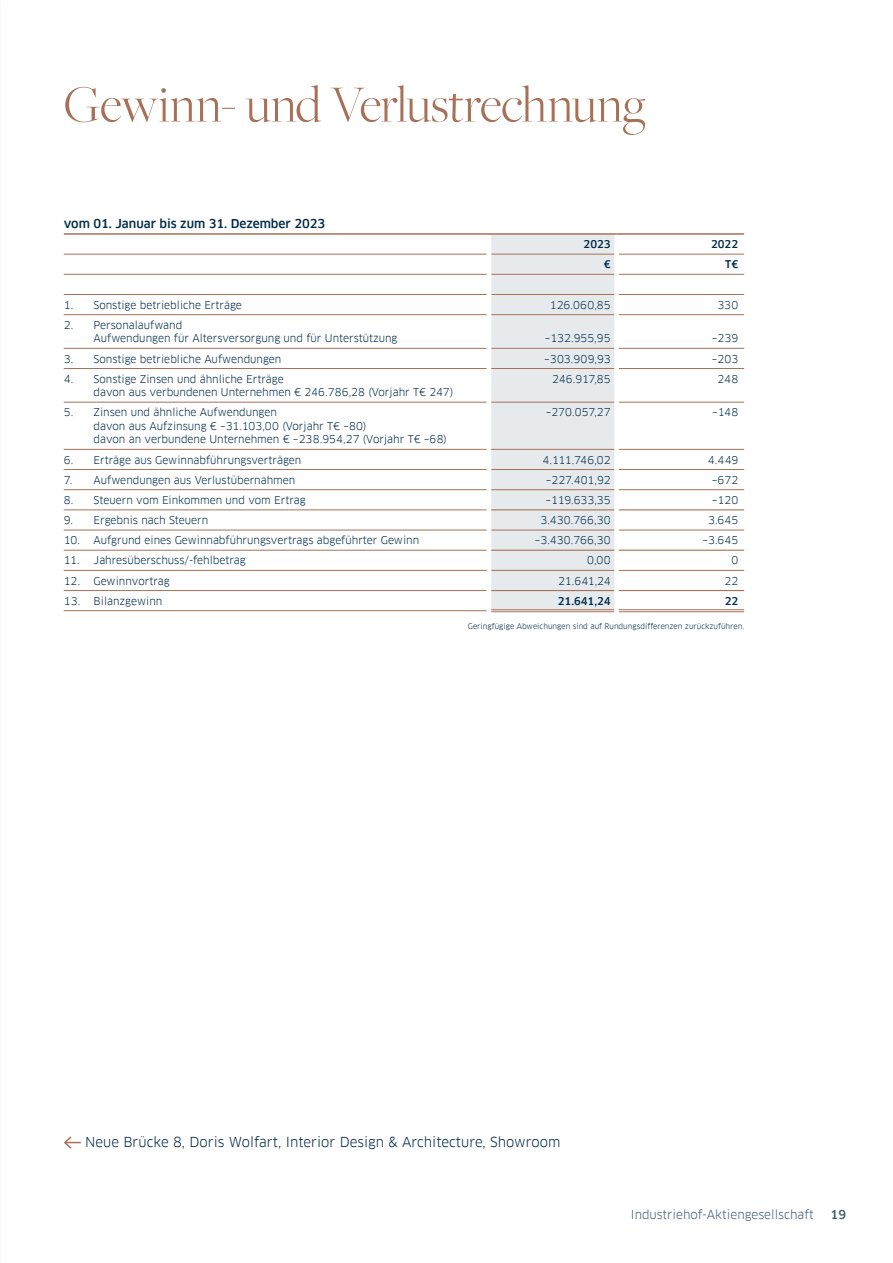
<style>
.page{position:relative;width:893px;height:1263px;background:#fff}
.page>*{position:absolute;margin:0;border:0;box-sizing:border-box;transform-origin:0 0}
.t1{font:300 54px "Freight Big Pro";letter-spacing:-.01em;color:#a77157}
.t2{font:13.5px "Clanfor LBBW";color:#002b49}
.t3{font:500 12px "Clanfor LBBW";color:#002b49}
.t4{font:12px "Clanfor LBBW";color:#406077}
.t5{font:500 12px "Clanfor LBBW";color:#406077}
.t6{font:10.5px/13.5px "Clanfor LBBW";color:#002b49}
.t7{font:500 10.5px "Clanfor LBBW";color:#002b49}
.t8{font:7.5px "Clanfor LBBW";color:#002b49}
</style>
<div class="page">
<svg style="left:64px;top:1136px;width:17px;height:13px"></svg>
<div style="left:491px;top:235px;width:123px;height:376px;background:#e6eaed"></div>
<hr style="left:491px;top:254px;width:123px;height:1px;background:#a77157">
<hr style="left:619px;top:254px;width:125px;height:1px;background:#a77157">
<hr style="left:491px;top:274px;width:123px;height:1px;background:#a77157">
<hr style="left:619px;top:274px;width:125px;height:1px;background:#a77157">
<hr style="left:491px;top:294px;width:123px;height:1px;background:#a77157">
<hr style="left:619px;top:294px;width:125px;height:1px;background:#a77157">
<hr style="left:491px;top:469px;width:123px;height:1px;background:#a77157">
<hr style="left:619px;top:469px;width:125px;height:1px;background:#a77157">
<hr style="left:491px;top:570px;width:123px;height:1px;background:#a77157">
<hr style="left:619px;top:570px;width:125px;height:1px;background:#a77157">
<hr style="left:64px;top:254px;width:423px;height:1px;background:#a77157">
<hr style="left:64px;top:274px;width:423px;height:1px;background:#a77157">
<hr style="left:64px;top:294px;width:423px;height:1px;background:#a77157">
<hr style="left:64px;top:314px;width:423px;height:1px;background:#a77157">
<hr style="left:491px;top:314px;width:123px;height:1px;background:#a77157">
<hr style="left:491px;top:348px;width:123px;height:1px;background:#a77157">
<hr style="left:619px;top:314px;width:125px;height:1px;background:#a77157">
<hr style="left:619px;top:348px;width:125px;height:1px;background:#a77157">
<hr style="left:64px;top:348px;width:423px;height:1px;background:#a77157">
<hr style="left:64px;top:368px;width:423px;height:1px;background:#a77157">
<hr style="left:64px;top:402px;width:423px;height:1px;background:#a77157">
<hr style="left:64px;top:449px;width:423px;height:1px;background:#a77157">
<hr style="left:64px;top:469px;width:423px;height:1px;background:#a77157">
<hr style="left:64px;top:489px;width:423px;height:1px;background:#a77157">
<hr style="left:64px;top:510px;width:423px;height:1px;background:#a77157">
<hr style="left:64px;top:530px;width:423px;height:1px;background:#a77157">
<hr style="left:64px;top:550px;width:423px;height:1px;background:#a77157">
<hr style="left:64px;top:570px;width:423px;height:1px;background:#a77157">
<hr style="left:64px;top:590px;width:423px;height:1px;background:#a77157">
<hr style="left:64px;top:610px;width:423px;height:1px;background:#a77157">
<hr style="left:64px;top:233px;width:425px;height:2px;background:#a77157">
<hr style="left:489px;top:233px;width:128px;height:2px;background:#a77157">
<hr style="left:617px;top:233px;width:127px;height:2px;background:#a77157">
<hr style="left:491px;top:449px;width:123px;height:1px;background:#a77157">
<hr style="left:619px;top:449px;width:125px;height:1px;background:#a77157">
<hr style="left:491px;top:368px;width:123px;height:1px;background:#a77157">
<hr style="left:491px;top:402px;width:123px;height:1px;background:#a77157">
<hr style="left:619px;top:368px;width:125px;height:1px;background:#a77157">
<hr style="left:619px;top:402px;width:125px;height:1px;background:#a77157">
<hr style="left:491px;top:489px;width:123px;height:1px;background:#a77157">
<hr style="left:491px;top:509px;width:123px;height:1px;background:#a77157">
<hr style="left:619px;top:489px;width:125px;height:1px;background:#a77157">
<hr style="left:619px;top:509px;width:125px;height:1px;background:#a77157">
<hr style="left:619px;top:530px;width:125px;height:1px;background:#a77157">
<hr style="left:619px;top:550px;width:125px;height:1px;background:#a77157">
<hr style="left:491px;top:530px;width:123px;height:1px;background:#a77157">
<hr style="left:491px;top:550px;width:123px;height:1px;background:#a77157">
<hr style="left:491px;top:590px;width:123px;height:1px;background:#a77157">
<hr style="left:491px;top:609px;width:123px;height:1px;background:#a77157">
<hr style="left:491px;top:611px;width:123px;height:1px;background:#a77157">
<hr style="left:619px;top:590px;width:125px;height:1px;background:#a77157">
<hr style="left:619px;top:609px;width:125px;height:1px;background:#a77157">
<hr style="left:619px;top:611px;width:125px;height:1px;background:#a77157">
<h1 class="t1" style="left:64px;top:70px;width:584px">Gewinn- und Verlustrechnung</h1>
<p class="t3" style="left:64px;top:217px;width:263px">vom 01. Januar bis zum 31. Dezember 2023</p>
<p class="t7" style="left:583px;top:238px;width:29px">2023</p>
<p class="t7" style="left:711px;top:238px;width:29px">2022</p>
<p class="t7" style="left:604px;top:258px;width:8px">€</p>
<p class="t7" style="left:725px;top:258px;width:14px">T€</p>
<p class="t6" style="left:64px;top:298px;width:180px">1. Sonstige betriebliche Erträge</p>
<p class="t6" style="left:550px;top:298px;width:62px">126.060,85</p>
<p class="t6" style="left:717px;top:298px;width:22px">330</p>
<p class="t6" style="left:94px;top:318px;width:305px;text-indent:-30px">2. Personalaufwand<br>Aufwendungen für Altersversorgung und für Unterstützung</p>
<p class="t6" style="left:545px;top:332px;width:67px">–132.955,95</p>
<p class="t6" style="left:712px;top:332px;width:28px">–239</p>
<p class="t6" style="left:64px;top:352px;width:219px">3. Sonstige betriebliche Aufwendungen</p>
<p class="t6" style="left:544px;top:352px;width:68px">–303.909,93</p>
<p class="t6" style="left:712px;top:352px;width:28px">–203</p>
<p class="t6" style="left:94px;top:372px;width:361px;text-indent:-30px">4. Sonstige Zinsen und ähnliche Erträge<br>davon aus verbundenen Unternehmen € 246.786,28 (Vorjahr T€ 247)</p>
<p class="t6" style="left:552px;top:372px;width:60px">246.917,85</p>
<p class="t6" style="left:717px;top:372px;width:22px">248</p>
<p class="t6" style="left:94px;top:406px;width:355px;text-indent:-30px">5. Zinsen und ähnliche Aufwendungen<br>davon aus Aufzinsung € –31.103,00 (Vorjahr T€ –80)<br>davon an verbundene Unternehmen € –238.954,27 (Vorjahr T€ –68)</p>
<p class="t6" style="left:546px;top:406px;width:66px">–270.057,27</p>
<p class="t6" style="left:712px;top:406px;width:28px">–148</p>
<p class="t6" style="left:64px;top:453px;width:239px">6. Erträge aus Gewinnabführungsverträgen</p>
<p class="t6" style="left:542px;top:453px;width:70px">4.111.746,02</p>
<p class="t6" style="left:708px;top:453px;width:32px">4.449</p>
<p class="t6" style="left:64px;top:473px;width:233px">7. Aufwendungen aus Verlustübernahmen</p>
<p class="t6" style="left:546px;top:473px;width:66px">–227.401,92</p>
<p class="t6" style="left:712px;top:473px;width:28px">–672</p>
<p class="t6" style="left:64px;top:493px;width:243px">8. Steuern vom Einkommen und vom Ertrag</p>
<p class="t6" style="left:546px;top:493px;width:67px">–119.633,35</p>
<p class="t6" style="left:712px;top:493px;width:28px">–120</p>
<p class="t6" style="left:64px;top:513px;width:146px">9. Ergebnis nach Steuern</p>
<p class="t6" style="left:540px;top:513px;width:72px">3.430.766,30</p>
<p class="t6" style="left:708px;top:513px;width:32px">3.645</p>
<p class="t6" style="left:64px;top:534px;width:357px">10. Aufgrund eines Gewinnabführungsvertrags abgeführter Gewinn</p>
<p class="t6" style="left:535px;top:534px;width:77px">–3.430.766,30</p>
<p class="t6" style="left:702px;top:534px;width:37px">–3.645</p>
<p class="t6" style="left:64px;top:554px;width:183px">11. Jahresüberschuss/-fehlbetrag</p>
<p class="t6" style="left:587px;top:554px;width:25px">0,00</p>
<p class="t6" style="left:731px;top:554px;width:8px">0</p>
<p class="t6" style="left:64px;top:574px;width:107px">12. Gewinnvortrag</p>
<p class="t6" style="left:558px;top:574px;width:54px">21.641,24</p>
<p class="t6" style="left:724px;top:574px;width:15px">22</p>
<p class="t6" style="left:64px;top:594px;width:100px">13. Bilanzgewinn</p>
<p class="t7" style="left:558px;top:595px;width:54px">21.641,24</p>
<p class="t7" style="left:725px;top:595px;width:15px">22</p>
<p class="t8" style="left:468px;top:622px;width:278px">Geringfügige Abweichungen sind auf Rundungsdifferenzen zurückzuführen.</p>
<p class="t2" style="left:85px;top:1134px;width:477px">Neue Brücke 8, Doris Wolfart, Interior Design &amp; Architecture, Showroom</p>
<p class="t4" style="left:631px;top:1207px;width:184px">Industriehof-Aktiengesellschaft</p>
<p class="t5" style="left:831px;top:1208px;width:17px">19</p>
</div>
